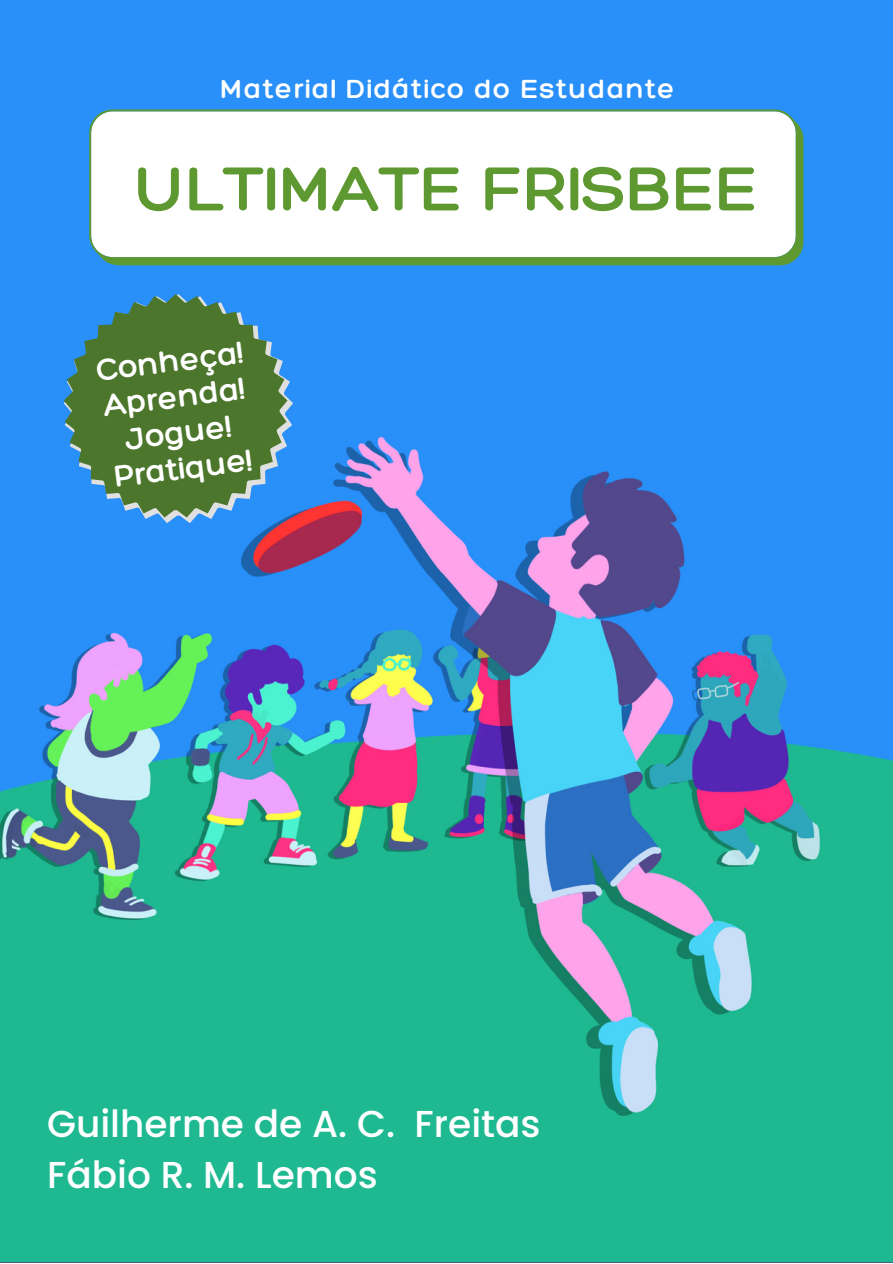
<style>
.page{position:relative;width:893px;height:1264px;background:#fff}
.page>*{position:absolute;margin:0;border:0;box-sizing:border-box;transform-origin:0 0}
.t1{font:300 67.5px "Hero";color:#5d9930}
.t2{font:500 37.5px "Poppins";color:#fff}
.t3{font:300 32.85px "Hero";color:#fff}
.t4{font:300 28.5px "Hero";letter-spacing:.045em;color:#fff}
</style>
<div class="page">
<img style="left:0;top:0;width:892px;height:1261px">
<svg style="left:89px;top:109px;width:714px;height:156px"></svg>
<svg style="left:64px;top:294px;width:229px;height:229px;background:#3793f3"></svg>
<svg style="left:64px;top:294px;width:223px;height:223px;background:#498061"></svg>
<p class="t4" style="left:220px;top:71px;width:456px">Material Didático do Estudante</p>
<p class="t1" style="left:134px;top:146px;width:625px">ULTIMATE FRISBEE</p>
<p class="t3" style="left:94px;top:350px;width:150px;rotate:-7deg">Conheça!</p>
<p class="t3" style="left:101px;top:385px;width:144px;rotate:-7deg">Aprenda!</p>
<p class="t3" style="left:124px;top:418px;width:108px;rotate:-7deg">Jogue!</p>
<p class="t3" style="left:111px;top:456px;width:141px;rotate:-7deg">Pratique!</p>
<p class="t2" style="left:47px;top:1097px;width:495px">Guilherme de A. C. Freitas</p>
<p class="t2" style="left:47px;top:1148px;width:332px">Fábio R. M. Lemos</p>
</div>
